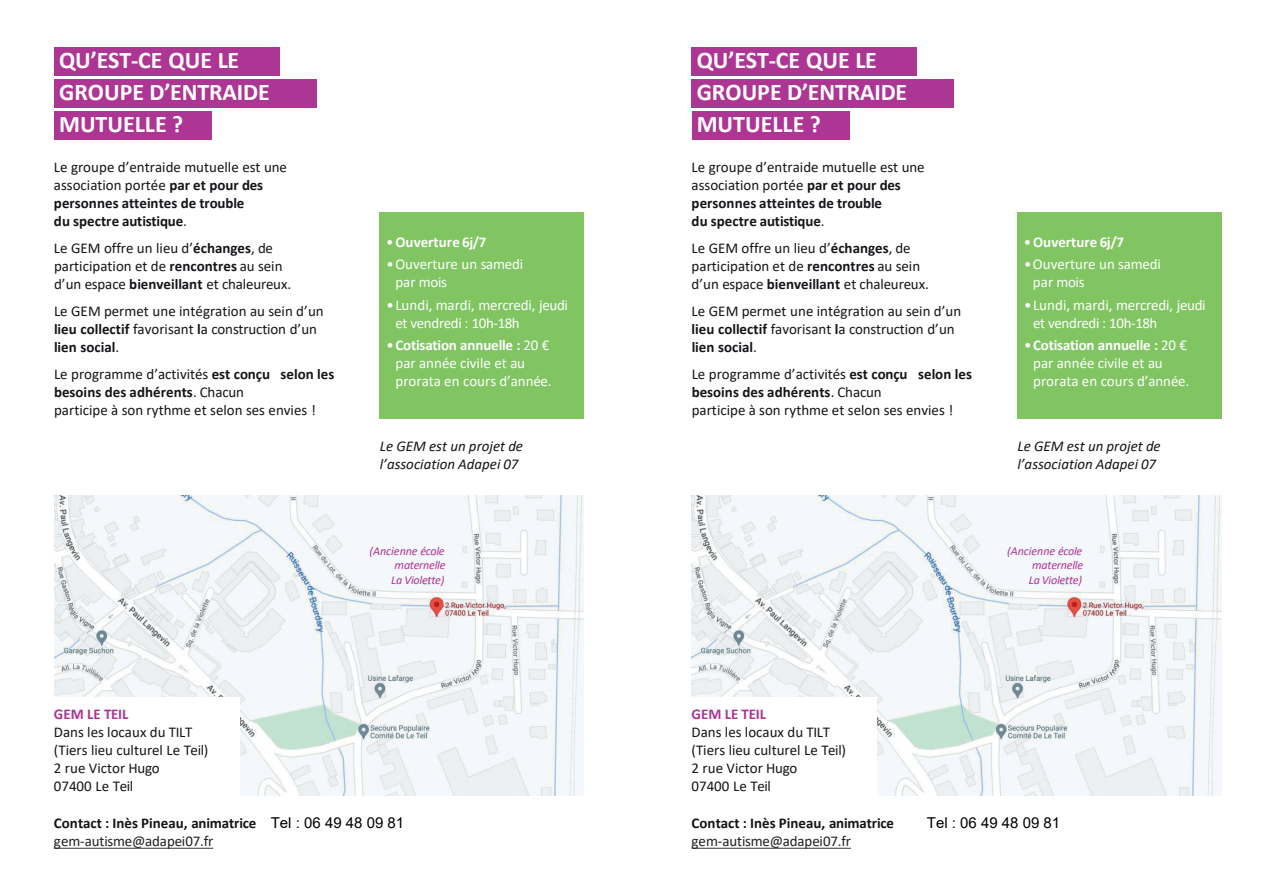
<style>
.page{position:relative;width:1263px;height:893px;background:#fff}
.page>*{position:absolute;margin:0;border:0;box-sizing:border-box;transform-origin:0 0}
.t1{font:700 24px/32px "Calibri";color:#fff}
.t2{font:15px/18px "Calibri";color:#171419}
.t3{font:700 15px/18px "Calibri";color:#171419}
.t4{font:15px/18px "Calibri";letter-spacing:-.005em;color:#fff}
.t5{font:italic 15px/18px "Calibri";color:#171419}
.t6{font:15px "Calibri";letter-spacing:-.01em;color:#231f20}
.t7{font:700 15px "Calibri";color:#fff}
.t8{font:15px "Arial";color:#000}
.t9{font:700 15px "Calibri";letter-spacing:-.015em;color:#ad3594}
.t10{font:italic 12px/14.4px "Calibri";letter-spacing:-.02em;color:#ad3594;text-align:justify}
.s1{font-weight:400}
.s2{font-weight:700}
</style>
<div class="page">
<div style="left:54px;top:48px;width:225px;height:28px;background:#ad3594"></div>
<div style="left:54px;top:79px;width:262px;height:29px;background:#ad3594"></div>
<div style="left:54px;top:111px;width:158px;height:29px;background:#ad3594"></div>
<div style="left:380px;top:213px;width:204px;height:206px;background:#80c562"></div>
<img style="left:54px;top:495px;width:530px;height:301px">
<div style="left:47px;top:697px;width:193px;height:102px;background:#fff"></div>
<svg style="left:54px;top:848px;width:159px;height:1px"></svg>
<div style="left:692px;top:48px;width:225px;height:28px;background:#ad3594"></div>
<div style="left:692px;top:79px;width:262px;height:29px;background:#ad3594"></div>
<div style="left:692px;top:111px;width:157px;height:29px;background:#ad3594"></div>
<div style="left:1017px;top:213px;width:204px;height:206px;background:#80c562"></div>
<img style="left:692px;top:495px;width:529px;height:301px">
<div style="left:684px;top:697px;width:193px;height:102px;background:#fff"></div>
<svg style="left:692px;top:848px;width:159px;height:1px"></svg>
<h1 class="t1" style="left:59px;top:44px;width:212px">QU’EST-CE QUE LE<br>GROUPE D’ENTRAIDE<br>MUTUELLE ?</h1>
<p class="t3" style="left:54px;top:158px;width:234px"><span class="s1">Le groupe d’entraide mutuelle est une association portée</span> par et pour des personnes atteintes de trouble<br>du spectre autistique<span class="s1">.</span></p>
<p class="t2" style="left:54px;top:239px;width:239px">Le GEM offre un lieu d’<span class="s2">échanges</span>, de participation et de <span class="s2">rencontres</span> au sein d’un espace <span class="s2">bienveillant</span> et chaleureux.</p>
<p class="t2" style="left:54px;top:302px;width:271px">Le GEM permet une intégration au sein d’un <span class="s2">lieu collectif</span> favorisant <span class="s2">l</span>a construction d’un <span class="s2">lien social</span>.</p>
<p class="t2" style="left:54px;top:365px;width:282px">Le programme d’activités <span class="s2">est conçu selon les besoins des adhérents</span>. Chacun<br>participe à son rythme et selon ses envies !</p>
<p class="t7" style="left:386px;top:231px;width:102px"><span class="s1">•</span>Ouverture 6j/7</p>
<p class="t4" style="left:395px;top:255px;width:129px;text-indent:-9px">•Ouverture un samedi par mois</p>
<p class="t4" style="left:395px;top:295px;width:174px;text-indent:-9px">•Lundi, mardi, mercredi, jeudi et vendredi : 10h-18h</p>
<p class="t4" style="left:395px;top:336px;width:158px;text-indent:-9px">•<span class="s2">Cotisation annuelle :</span> 20 € par année civile et au prorata en cours d’année.</p>
<p class="t5" style="left:380px;top:436px;width:145px">Le GEM est un projet de l’association Adapei 07</p>
<p class="t10" style="left:391px;top:543px;width:56px;text-indent:-22px">(Ancienne école maternelle La Violette)</p>
<h1 class="t1" style="left:697px;top:44px;width:212px">QU’EST-CE QUE LE<br>GROUPE D’ENTRAIDE<br>MUTUELLE ?</h1>
<p class="t3" style="left:692px;top:158px;width:234px"><span class="s1">Le groupe d’entraide mutuelle est une association portée</span> par et pour des personnes atteintes de trouble<br>du spectre autistique<span class="s1">.</span></p>
<p class="t2" style="left:692px;top:239px;width:239px">Le GEM offre un lieu d’<span class="s2">échanges</span>, de participation et de <span class="s2">rencontres</span> au sein d’un espace <span class="s2">bienveillant</span> et chaleureux.</p>
<p class="t2" style="left:692px;top:302px;width:271px">Le GEM permet une intégration au sein d’un <span class="s2">lieu collectif</span> favorisant <span class="s2">l</span>a construction d’un <span class="s2">lien social</span>.</p>
<p class="t2" style="left:692px;top:365px;width:282px">Le programme d’activités <span class="s2">est conçu selon les besoins des adhérents</span>. Chacun<br>participe à son rythme et selon ses envies !</p>
<p class="t7" style="left:1024px;top:231px;width:102px"><span class="s1">•</span>Ouverture 6j/7</p>
<p class="t4" style="left:1033px;top:255px;width:129px;text-indent:-9px">•Ouverture un samedi par mois</p>
<p class="t4" style="left:1033px;top:295px;width:174px;text-indent:-9px">•Lundi, mardi, mercredi, jeudi et vendredi : 10h-18h</p>
<p class="t4" style="left:1033px;top:336px;width:158px;text-indent:-9px">•<span class="s2">Cotisation annuelle :</span> 20 € par année civile et au prorata en cours d’année.</p>
<p class="t5" style="left:1017px;top:436px;width:145px">Le GEM est un projet de l’association Adapei 07</p>
<p class="t10" style="left:1007px;top:543px;width:78px;text-align:right">(Ancienne école maternelle<br>La Violette)</p>
<p class="t9" style="left:54px;top:703px;width:76px">GEM LE TEIL</p>
<p class="t2" style="left:54px;top:722px;width:156px">Dans les locaux du TILT (Tiers lieu culturel Le Teil)<br>2 rue Victor Hugo<br>07400 Le Teil</p>
<p class="t3" style="left:54px;top:814px;width:204px">Contact : Inès Pineau, animatrice</p>
<p class="t6" style="left:54px;top:831px;width:161px">gem-autisme@adapei07.fr</p>
<p class="t9" style="left:692px;top:703px;width:76px">GEM LE TEIL</p>
<p class="t2" style="left:692px;top:722px;width:156px">Dans les locaux du TILT (Tiers lieu culturel Le Teil)<br>2 rue Victor Hugo<br>07400 Le Teil</p>
<p class="t3" style="left:692px;top:814px;width:204px">Contact : Inès Pineau, animatrice</p>
<p class="t6" style="left:692px;top:831px;width:161px">gem-autisme@adapei07.fr</p>
<p class="t8" style="left:271px;top:813px;width:135px">Tel : 06 49 48 09 81</p>
<p class="t8" style="left:927px;top:813px;width:135px">Tel : 06 49 48 09 81</p>
</div>
